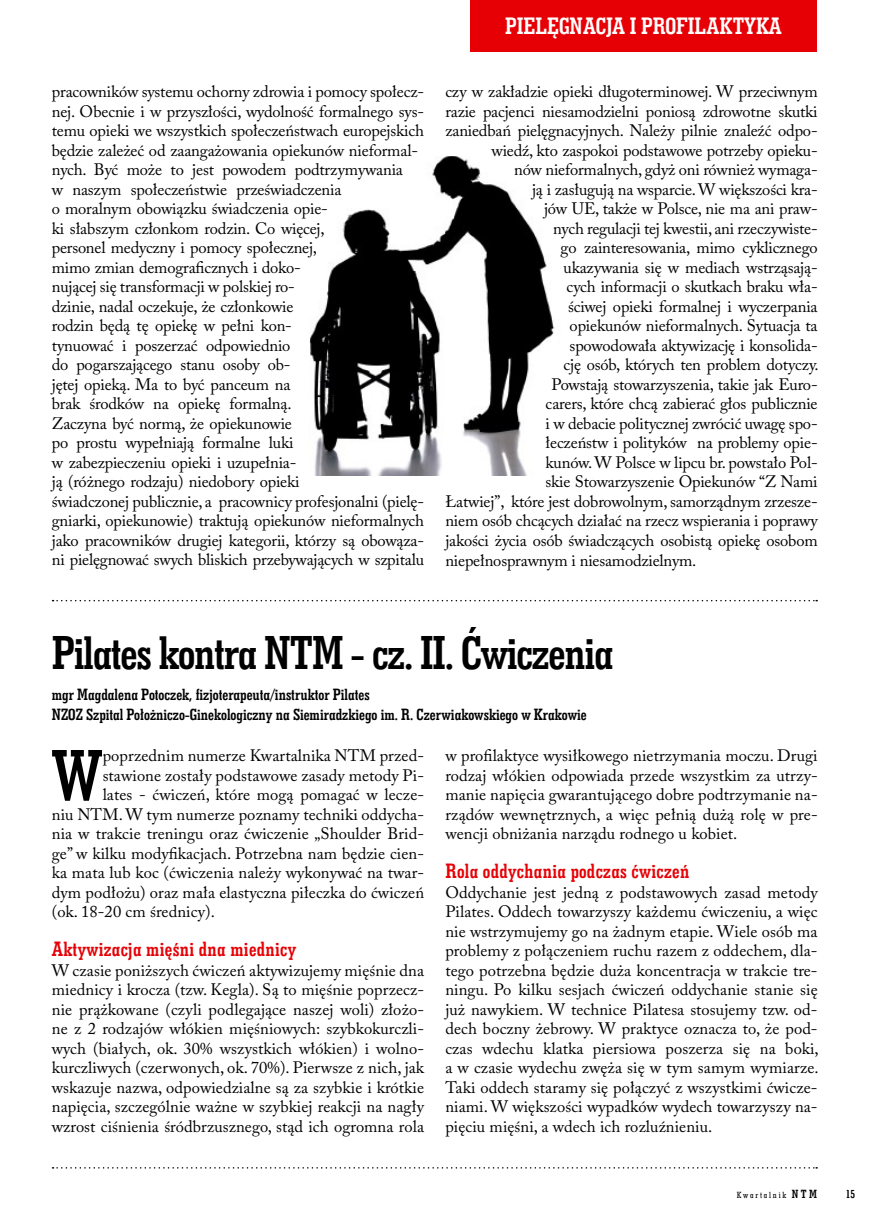
<style>
.page{position:relative;width:885px;height:1225px;background:#fff}
.page>*{position:absolute;margin:0;border:0;box-sizing:border-box;transform-origin:0 0}
.t1{font:73.8px "Geo Slab 703 Bd Cn EU Normal";color:#000}
.t2{font:48px "Geo Slab 703 Bd Cn EU Normal";letter-spacing:-.025em;color:#000}
.t3{font:24px "Geo Slab 703 Bd Cn EU Normal";color:#fff}
.t4{font:21px "Geo Slab 703 Bd Cn EU Normal";letter-spacing:.015em;color:#e60005}
.t5{font:16.5px/19.5px "Adobe Caslon Pro";letter-spacing:-.01em;color:#000;text-align:justify}
.t6{font:16.5px/19.5px "Geo Slab 703 Bd Cn EU Normal";color:#000}
.t7{font:12px "Geo Slab 703 Bd Cn EU Normal";color:#000}
.t8{font:9px "Geo Slab 703 Md Cn EU Normal";letter-spacing:.2em;color:#000}
.s1{font-family:"Geo Slab 703 Bd Cn EU Normal";font-size:12px}
</style>
<div class="page">
<img style="left:309px;top:156px;width:246px;height:319px">
<svg style="left:53px;top:1167px;width:764px;height:1px"></svg>
<svg style="left:53px;top:600px;width:764px;height:1px"></svg>
<div style="left:470px;top:0;width:346px;height:51px;background:#e60005"></div>
<h3 class="t3" style="left:505px;top:11px;width:278px">PIELĘGNACJA I PROFILAKTYKA</h3>
<p class="t5" style="left:52px;top:82px;width:374px;text-align:left">pracowników systemu ochorny zdrowia i pomocy społecz&shy;nej. Obecnie i w przyszłości, wydolność formalnego sys&shy;temu opieki we wszystkich społeczeństwach europejskich będzie zależeć od zaangażowania opiekunów nieformal&shy;nych. Być może to jest powodem podtrzymywania<br>w naszym społeczeństwie przeświadczenia<br>o moralnym obowiązku świadczenia opie-<br>ki słabszym członkom rodzin. Co więcej,<br>personel medyczny i pomocy społecznej,<br>mimo zmian demograficznych i doko-<br>nującej się transformacji w polskiej ro-<br>dzinie, nadal oczekuje, że członkowie<br>rodzin będą tę opiekę w pełni kon-<br>tynuować i poszerzać odpowiednio<br>do pogarszającego stanu osoby ob-<br>jętej opieką. Ma to być panceum na<br>brak środków na opiekę formalną.<br>Zaczyna być normą, że opiekunowie<br>po prostu wypełniają formalne luki<br>w zabezpieczeniu opieki i uzupełnia-<br>ją (różnego rodzaju) niedobory opieki<br>świadczonej publicznie, a pracownicy profesjonalni (pielę&shy;gniarki, opiekunowie) traktują opiekunów nieformalnych jako pracowników drugiej kategorii, którzy są obowąza&shy;ni pielęgnować swych bliskich przebywających w szpitalu</p>
<p class="t5" style="left:445px;top:82px;width:374px">czy w zakładzie opieki długoterminowej. W przeciwnym</p>
<p class="t5" style="left:445px;top:101px;width:374px">razie pacjenci niesamodzielni poniosą zdrowotne skutki</p>
<p class="t5" style="left:445px;top:121px;width:374px">zaniedbań pielęgnacyjnych. Należy pilnie znaleźć odpo-</p>
<p class="t5" style="left:491px;top:140px;width:327px">wiedź, kto zaspokoi podstawowe potrzeby opieku-</p>
<p class="t5" style="left:514px;top:160px;width:305px">nów nieformalnych, gdyż oni również wymaga-</p>
<p class="t5" style="left:532px;top:179px;width:287px">ją i zasługują na wsparcie. W większości kra-</p>
<p class="t5" style="left:544px;top:199px;width:275px">jów UE, także w Polsce, nie ma ani praw-</p>
<p class="t5" style="left:553px;top:218px;width:266px">nych regulacji tej kwestii, ani rzeczywiste-</p>
<p class="t5" style="left:560px;top:238px;width:258px">go zainteresowania, mimo cyklicznego</p>
<p class="t5" style="left:563px;top:257px;width:255px">ukazywania się w mediach wstrząsają-</p>
<p class="t5" style="left:566px;top:277px;width:252px">cych informacji o skutkach braku wła-</p>
<p class="t5" style="left:568px;top:296px;width:251px">ściwej opieki formalnej i wyczerpania</p>
<p class="t5" style="left:569px;top:316px;width:249px">opiekunów nieformalnych. Sytuacja ta</p>
<p class="t5" style="left:569px;top:335px;width:249px">spowodowała aktywizację i konsolida-</p>
<p class="t5" style="left:563px;top:355px;width:257px">cję osób, których ten problem dotyczy.</p>
<p class="t5" style="left:551px;top:374px;width:267px">Powstają stowarzyszenia, takie jak Euro-</p>
<p class="t5" style="left:545px;top:394px;width:273px">carers, które chcą zabierać głos publicznie</p>
<p class="t5" style="left:545px;top:413px;width:273px">i w debacie politycznej zwrócić uwagę spo-</p>
<p class="t5" style="left:545px;top:433px;width:273px">łeczeństw i polityków na problemy opie-</p>
<p class="t5" style="left:545px;top:452px;width:273px">kunów. W Polsce w lipcu br. powstało Pol-</p>
<p class="t5" style="left:545px;top:472px;width:273px">skie Stowarzyszenie Opiekunów “Z Nami</p>
<p class="t5" style="left:445px;top:491px;width:374px">Łatwiej”, które jest dobrowolnym, samorządnym zrzesze-</p>
<p class="t5" style="left:445px;top:511px;width:374px">niem osób chcących działać na rzecz wspierania i poprawy</p>
<p class="t5" style="left:445px;top:530px;width:374px">jakości życia osób świadczących osobistą opiekę osobom</p>
<p class="t5" style="left:445px;top:550px;width:252px">niepełnosprawnym i niesamodzielnym.</p>
<h2 class="t2" style="left:52px;top:622px;width:563px">Pilates kontra NTM - cz. II. Ćwiczenia</h2>
<p class="t6" style="left:52px;top:684px;width:536px">mgr Magdalena Potoczek, fizjoterapeuta/instruktor Pilates<br>NZOZ Szpital Położniczo-Ginekologiczny na Siemiradzkiego im. R. Czerwiakowskiego w Krakowie</p>
<h1 class="t1" style="left:52px;top:729px;width:52px">W</h1>
<p class="t5" style="left:103px;top:746px;width:323px">poprzednim numerze Kwartalnika NTM przed-</p>
<p class="t5" style="left:103px;top:765px;width:323px">stawione zostały podstawowe zasady metody Pi-</p>
<p class="t5" style="left:103px;top:785px;width:323px">lates - ćwiczeń, które mogą pomagać w lecze-</p>
<p class="t5" style="left:52px;top:804px;width:374px">niu NTM. W tym numerze poznamy techniki oddycha-</p>
<p class="t5" style="left:52px;top:824px;width:374px">nia w trakcie treningu oraz ćwiczenie „Shoulder Brid-</p>
<p class="t5" style="left:52px;top:843px;width:374px">ge” w kilku modyfikacjach. Potrzebna nam będzie cien-</p>
<p class="t5" style="left:52px;top:863px;width:374px">ka mata lub koc (ćwiczenia należy wykonywać na twar-</p>
<p class="t5" style="left:52px;top:882px;width:374px">dym podłożu) oraz mała elastyczna piłeczka do ćwiczeń</p>
<p class="t5" style="left:52px;top:902px;width:165px">(ok. 18-20 cm średnicy).</p>
<p class="t4" style="left:52px;top:936px;width:246px">Aktywizacja mięśni dna miednicy</p>
<p class="t5" style="left:52px;top:960px;width:374px">W czasie poniższych ćwiczeń aktywizujemy mięśnie dna miednicy i krocza (tzw. Kegla). Są to mięśnie poprzecz&shy;nie prążkowane (czyli podlegające naszej woli) złożo&shy;ne z 2 rodzajów włókien mięśniowych: szybkokurczli&shy;wych (białych, ok. 30% wszystkich włókien) i wolno&shy;kurczliwych (czerwonych, ok. 70%). Pierwsze z nich, jak wskazuje nazwa, odpowiedzialne są za szybkie i krótkie napięcia, szczególnie ważne w szybkiej reakcji na nagły wzrost ciśnienia śródbrzusznego, stąd ich ogromna rola</p>
<p class="t5" style="left:445px;top:746px;width:374px">w profilaktyce wysiłkowego nietrzymania moczu. Drugi rodzaj włókien odpowiada przede wszystkim za utrzy&shy;manie napięcia gwarantującego dobre podtrzymanie na&shy;rządów wewnętrznych, a więc pełnią dużą rolę w pre&shy;wencji obniżania narządu rodnego u kobiet.</p>
<p class="t4" style="left:445px;top:858px;width:245px">Rola oddychania podczas ćwiczeń</p>
<p class="t5" style="left:445px;top:882px;width:375px">Oddychanie jest jedną z podstawowych zasad metody Pilates. Oddech towarzyszy każdemu ćwiczeniu, a więc nie wstrzymujemy go na żadnym etapie. Wiele osób ma problemy z połączeniem ruchu razem z oddechem, dla&shy;tego potrzebna będzie duża koncentracja w trakcie tre&shy;ningu. Po kilku sesjach ćwiczeń oddychanie stanie się już nawykiem. W technice Pilatesa stosujemy tzw. od&shy;dech boczny żebrowy. W praktyce oznacza to, że pod&shy;czas wdechu klatka piersiowa poszerza się na boki, a w czasie wydechu zwęża się w tym samym wymiarze.<br>Taki oddech staramy się połączyć z wszystkimi ćwicze&shy;niami. W większości wypadków wydech towarzyszy na&shy;pięciu mięśni, a wdech ich rozluźnieniu.</p>
<p class="t8" style="left:736px;top:1189px;width:82px">Kwartalnik <span class="s1">NTM</span></p>
<p class="t7" style="left:845px;top:1186px;width:11px">15</p>
</div>
